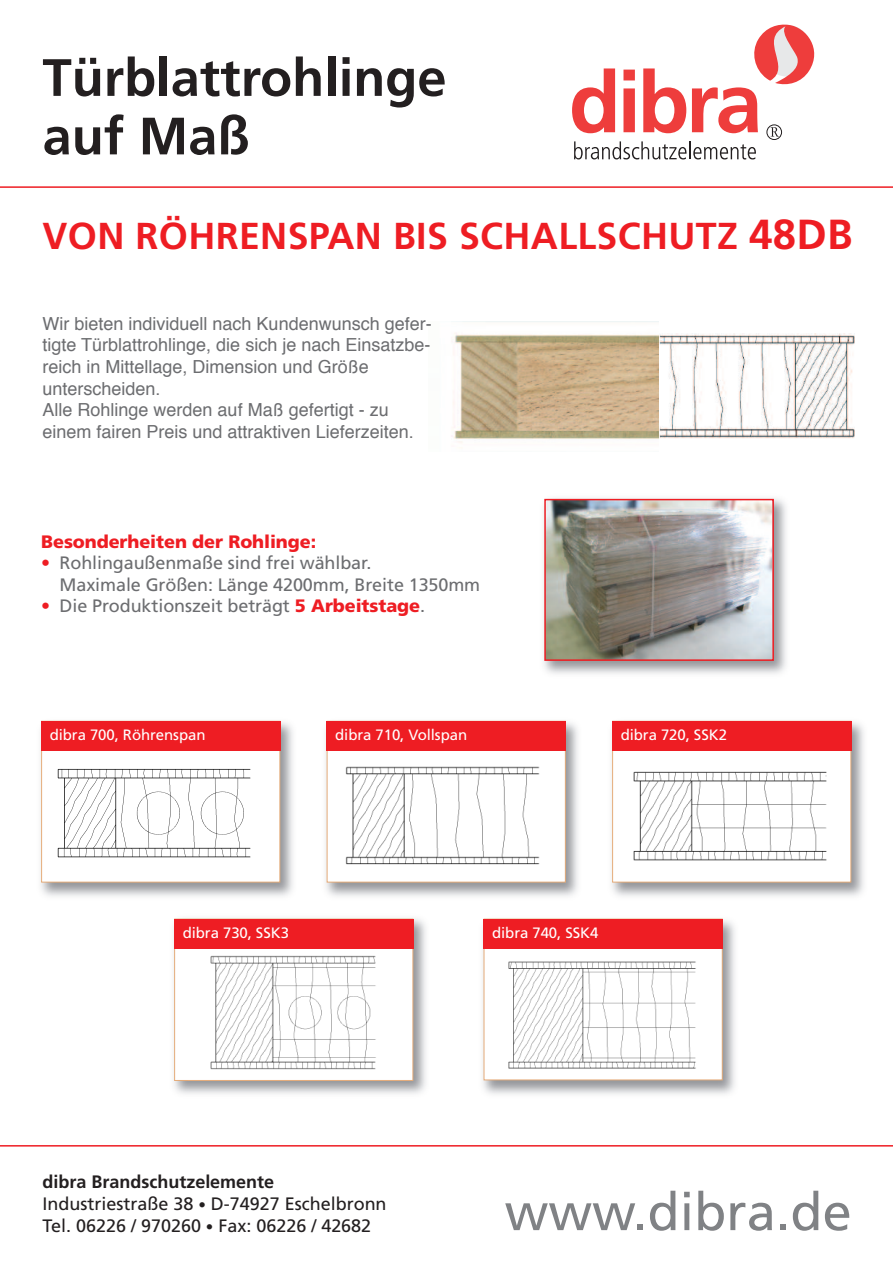
<style>
.page{position:relative;width:893px;height:1263px;background:#fff}
.page>*{position:absolute;margin:0;border:0;box-sizing:border-box;transform-origin:0 0}
.t1{font:700 52.5px/58.5px "Frutiger";color:#231f20}
.t2{font:52.5px "Frutiger";color:#808285}
.t3{font:700 37.5px "Frutiger";letter-spacing:.01em;color:#ee1d23}
.t4{font:18px/21.6px "Helvetica";color:#6c6d70}
.t5{font:18px/21.6px "Frutiger";letter-spacing:-.005em;color:#6c6d70}
.t6{font:18px/21.6px "Frutiger";color:#231f20}
.t7{font:900 18px "Frutiger";letter-spacing:-.005em;color:#ee1d23}
.t8{font:15px "Frutiger";letter-spacing:-.005em;color:#fff}
.s1{font-size:42px}
.s2{color:#ee1d23}
.s3{font-weight:900;color:#ee1d23}
.s4{font-weight:700}
.s5{font-size:15px}
</style>
<div class="page">
<svg style="left:572px;top:25px;width:242px;height:134px"></svg>
<div style="left:766px;top:124px;width:16px;height:16px;border:1px solid #231f20;border-radius:50%"></div>
<hr style="left:0;top:186px;width:893px;height:2px;background:#ee1d23">
<img style="left:40px;top:720px;width:253px;height:177px">
<img style="left:43px;top:751px;width:235px;height:129px">
<div style="left:41px;top:721px;width:239px;height:161px;border:1px solid #e5ac7a"></div>
<img style="left:543px;top:498px;width:243px;height:176px">
<img style="left:547px;top:502px;width:224px;height:156px">
<div style="left:544px;top:499px;width:230px;height:162px;border:2px solid #ee1d23"></div>
<div style="left:41px;top:721px;width:239px;height:30px;background:#ee1d23"></div>
<img style="left:325px;top:720px;width:253px;height:177px">
<img style="left:329px;top:751px;width:235px;height:129px">
<div style="left:327px;top:721px;width:239px;height:161px;border:1px solid #e5ac7a"></div>
<div style="left:327px;top:721px;width:239px;height:30px;background:#ee1d23"></div>
<img style="left:611px;top:720px;width:253px;height:177px">
<img style="left:614px;top:751px;width:235px;height:129px">
<div style="left:612px;top:721px;width:239px;height:161px;border:1px solid #e5ac7a"></div>
<div style="left:612px;top:721px;width:239px;height:30px;background:#ee1d23"></div>
<img style="left:173px;top:918px;width:253px;height:176px">
<div style="left:175px;top:919px;width:237px;height:161px;background:#fff"></div>
<img style="left:210px;top:955px;width:166px;height:115px">
<div style="left:174px;top:919px;width:239px;height:162px;border:1px solid #e5ac7a"></div>
<div style="left:174px;top:919px;width:239px;height:30px;background:#ee1d23"></div>
<img style="left:482px;top:918px;width:253px;height:177px">
<div style="left:484px;top:919px;width:238px;height:160px;background:#fff"></div>
<img style="left:508px;top:961px;width:188px;height:108px">
<div style="left:484px;top:919px;width:239px;height:161px;border:1px solid #e5ac7a"></div>
<div style="left:484px;top:919px;width:239px;height:30px;background:#ee1d23"></div>
<img style="left:659px;top:334px;width:195px;height:105px">
<img style="left:451px;top:333px;width:208px;height:115px">
<hr style="left:0;top:1145px;width:893px;height:1px;background:#ee1d23">
<h1 class="t1" style="left:43px;top:52px;width:405px">Türblattrohlinge auf Maß</h1>
<h2 class="t3" style="left:43px;top:221px;width:812px">VON RÖHRENSPAN BIS SCHALLSCHUTZ <span class="s1">48DB</span></h2>
<p class="t4" style="left:43px;top:314px;width:391px">Wir bieten individuell nach Kundenwunsch gefer&shy;tigte Türblattrohlinge, die sich je nach Einsatzbe&shy;reich in Mittellage, Dimension und Größe unterscheiden.<br>Alle Rohlinge werden auf Maß gefertigt - zu einem fairen Preis und attraktiven Lieferzeiten.</p>
<p class="t7" style="left:41px;top:534px;width:276px">Besonderheiten der Rohlinge:</p>
<p class="t5" style="left:60px;top:553px;width:422px;text-indent:-18px"><span class="s2">•</span> Rohlingaußenmaße sind frei wählbar.<br>Maximale Größen: Länge 4200mm, Breite 1350mm</p>
<p class="t5" style="left:41px;top:597px;width:385px"><span class="s2">•</span> Die Produktionszeit beträgt <span class="s3">5 Arbeitstage</span>.</p>
<p class="t8" style="left:50px;top:729px;width:157px">dibra 700, Röhrenspan</p>
<p class="t8" style="left:335px;top:729px;width:133px">dibra 710, Vollspan</p>
<p class="t8" style="left:621px;top:729px;width:108px">dibra 720, SSK2</p>
<p class="t8" style="left:183px;top:926px;width:108px">dibra 730, SSK3</p>
<p class="t8" style="left:492px;top:926px;width:108px">dibra 740, SSK4</p>
<p class="t6" style="left:43px;top:1173px;width:346px"><span class="s4">dibra Brandschutzelemente<br></span>Industriestraße 38 <span class="s5">•</span> D-74927 Eschelbronn<br>Tel. 06226 / 970260 <span class="s5">•</span> Fax: 06226 / 42682</p>
<h1 class="t2" style="left:505px;top:1191px;width:349px">www.dibra.de</h1>
</div>
